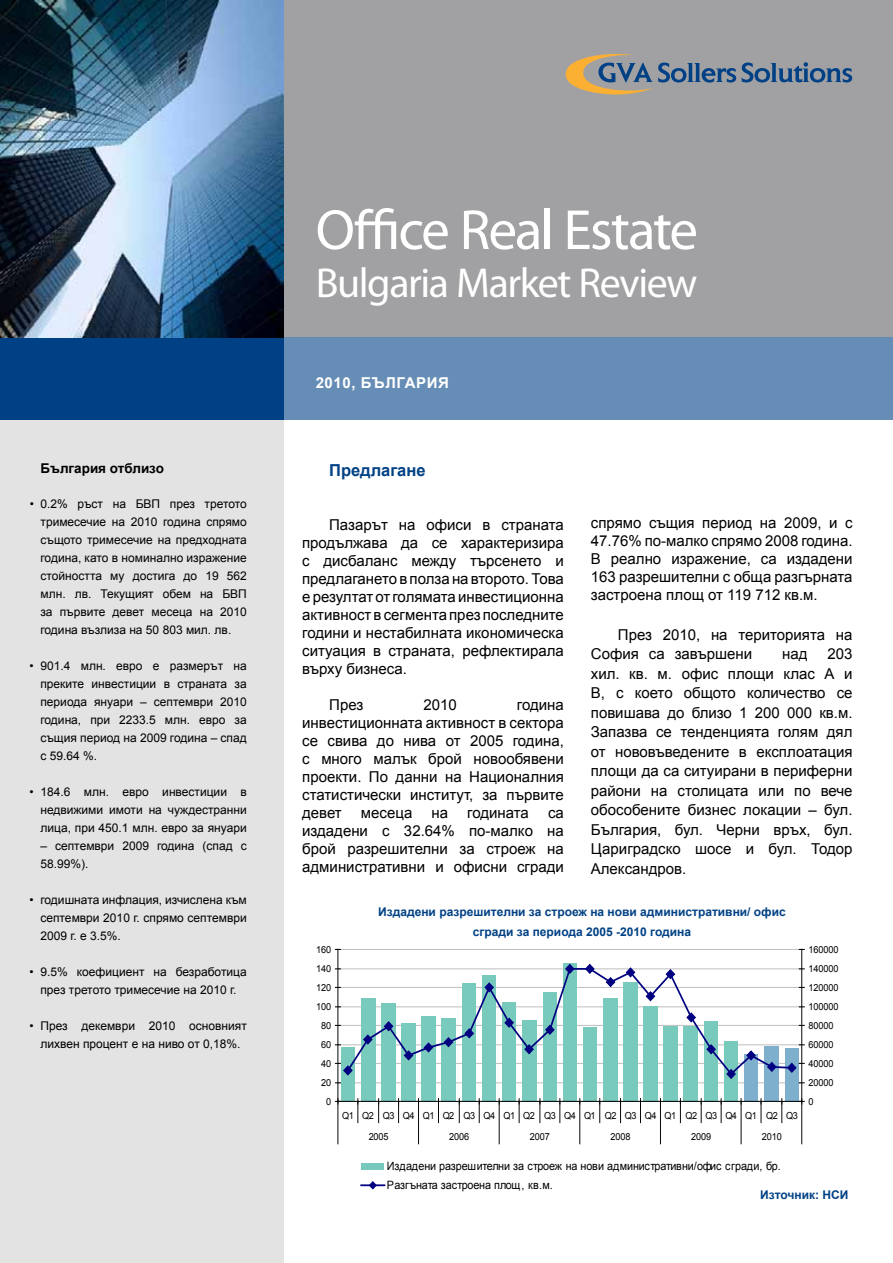
<style>
.page{position:relative;width:893px;height:1263px;background:#fff}
.page>*{position:absolute;margin:0;border:0;box-sizing:border-box;transform-origin:0 0}
.t1{font:57px "Myriad Pro";letter-spacing:-.035em;color:#fff}
.t2{font:42px "Myriad Pro";letter-spacing:-.035em;color:#fff}
.t3{font:700 16.5px "Arial";color:#004185}
.t4{font:15px/18px "Arial";color:#000003;text-align:justify}
.t5{font:700 15px "Arial";letter-spacing:.04em;color:#fff}
.t6{font:700 13.5px "Arial";color:#000}
.t7{font:12px/18px "Arial";color:#000;text-align:justify}
.t8{font:700 12px/19.5px "Arial";color:#004185;text-align:center}
.t9{font:11.55px/18.6px "Arial";letter-spacing:-.02em;color:#000;scale:.94 1}
.t10{font:9.75px "Arial";letter-spacing:-.01em;color:#000;scale:.94 1}
.t11{font:9.75px/21.1px "Arial";letter-spacing:-.05em;color:#000;scale:.94 1}
</style>
<div class="page">
<div style="left:100px;top:0;width:793px;height:352px;background:#a1a1a4"></div>
<div style="left:0;top:338px;width:893px;height:82px;background:#668db6"></div>
<div style="left:0;top:350px;width:284px;height:913px;background:#e3e3e4"></div>
<div style="left:0;top:338px;width:284px;height:82px;background:#004185"></div>
<svg style="left:566px;top:54px;width:286px;height:41px"></svg>
<img style="left:0;top:0;width:283px;height:338px">
<hr style="left:338px;top:1082px;width:464px;height:1px;background:#c0c0c0">
<hr style="left:338px;top:1063px;width:464px;height:1px;background:#c0c0c0">
<hr style="left:338px;top:1044px;width:464px;height:1px;background:#c0c0c0">
<hr style="left:338px;top:1025px;width:464px;height:1px;background:#c0c0c0">
<hr style="left:338px;top:1006px;width:464px;height:1px;background:#c0c0c0">
<hr style="left:338px;top:987px;width:464px;height:1px;background:#c0c0c0">
<hr style="left:338px;top:949px;width:464px;height:1px;background:#c0c0c0">
<img style="left:341px;top:1076px;width:14px;height:25px">
<img style="left:361px;top:1076px;width:14px;height:25px">
<img style="left:382px;top:1076px;width:13px;height:25px">
<img style="left:402px;top:1076px;width:13px;height:25px">
<img style="left:422px;top:1076px;width:13px;height:25px">
<img style="left:442px;top:1076px;width:14px;height:25px">
<img style="left:463px;top:1076px;width:13px;height:25px">
<img style="left:483px;top:1076px;width:13px;height:25px">
<img style="left:502px;top:1076px;width:14px;height:25px">
<img style="left:522px;top:1076px;width:15px;height:25px">
<img style="left:543px;top:1076px;width:13px;height:25px">
<img style="left:563px;top:963px;width:13px;height:138px">
<img style="left:583px;top:1027px;width:13px;height:74px">
<img style="left:603px;top:1083px;width:14px;height:18px">
<img style="left:624px;top:1083px;width:13px;height:18px">
<img style="left:644px;top:1083px;width:13px;height:18px">
<img style="left:664px;top:1083px;width:13px;height:18px">
<img style="left:684px;top:1083px;width:14px;height:18px">
<img style="left:704px;top:1083px;width:14px;height:18px">
<img style="left:724px;top:1083px;width:14px;height:18px">
<hr style="left:338px;top:949px;width:1px;height:152px;background:#000">
<hr style="left:338px;top:1101px;width:464px;height:1px;background:#000">
<svg style="left:335px;top:1099px;width:5px;height:5px"></svg>
<hr style="left:801px;top:949px;width:1px;height:152px;background:#000">
<hr style="left:570px;top:968px;width:20px;height:2px;background:#000080">
<svg style="left:335px;top:963px;width:240px;height:113px"></svg>
<svg style="left:584px;top:963px;width:220px;height:120px"></svg>
<svg style="left:358px;top:1099px;width:1px;height:23px"></svg>
<svg style="left:378px;top:1099px;width:1px;height:23px"></svg>
<svg style="left:398px;top:1099px;width:1px;height:23px"></svg>
<svg style="left:438px;top:1099px;width:1px;height:23px"></svg>
<svg style="left:459px;top:1099px;width:1px;height:23px"></svg>
<svg style="left:479px;top:1099px;width:1px;height:23px"></svg>
<svg style="left:519px;top:1099px;width:1px;height:23px"></svg>
<svg style="left:540px;top:1099px;width:1px;height:23px"></svg>
<svg style="left:560px;top:1099px;width:1px;height:23px"></svg>
<svg style="left:599px;top:1099px;width:1px;height:23px"></svg>
<svg style="left:620px;top:1099px;width:1px;height:23px"></svg>
<svg style="left:640px;top:1099px;width:1px;height:23px"></svg>
<svg style="left:680px;top:1099px;width:1px;height:23px"></svg>
<svg style="left:701px;top:1099px;width:1px;height:23px"></svg>
<svg style="left:721px;top:1099px;width:1px;height:23px"></svg>
<svg style="left:761px;top:1099px;width:1px;height:23px"></svg>
<svg style="left:782px;top:1099px;width:1px;height:23px"></svg>
<hr style="left:338px;top:1101px;width:1px;height:43px;background:#000">
<hr style="left:801px;top:1101px;width:1px;height:43px;background:#000">
<hr style="left:418px;top:1101px;width:1px;height:43px;background:#000">
<hr style="left:499px;top:1101px;width:1px;height:43px;background:#000">
<hr style="left:580px;top:1101px;width:1px;height:43px;background:#000">
<hr style="left:660px;top:1101px;width:1px;height:43px;background:#000">
<hr style="left:741px;top:1101px;width:1px;height:43px;background:#000">
<hr style="left:361px;top:1184px;width:23px;height:2px;background:#000080">
<svg style="left:368px;top:1181px;width:9px;height:9px"></svg>
<p class="t6" style="left:40px;top:460px;width:125px">България отблизо</p>
<p class="t7" style="left:40px;top:495px;width:208px;text-indent:-11px">• 0.2% ръст на БВП през третото тримесечие на 2010 година спрямо същото тримесечие на предходната година, като в номинално изражение стойността му достига до 19 562 млн. лв. Текущият обем на БВП за първите девет месеца на 2010 година възлиза на 50 803 мил. лв.</p>
<p class="t7" style="left:40px;top:657px;width:208px;text-indent:-11px">• 901.4 млн. евро е размерът на преките инвестиции в страната за периода януари – септември 2010 година, при 2233.5 млн. евро за същия период на 2009 година – спад с 59.64 %.</p>
<p class="t7" style="left:40px;top:783px;width:208px;text-indent:-11px">• 184.6 млн. евро инвестиции в недвижими имоти на чуждестранни лица, при 450.1 млн. евро за януари</p>
<p class="t7" style="left:40px;top:837px;width:208px">– септември 2009 година (спад с<br>58.99%).</p>
<p class="t7" style="left:40px;top:891px;width:208px;text-indent:-11px">• годишната инфлация, изчислена към септември 2010 г. спрямо септември 2009 г. е 3.5%.</p>
<p class="t7" style="left:30px;top:963px;width:219px;text-align:center">• 9.5% коефициент на безработица през третото тримесечие на 2010 г.</p>
<p class="t7" style="left:30px;top:1017px;width:219px;text-align:center">• През декември 2010 основният лихвен процент е на ниво от 0,18%.</p>
<h1 class="t1" style="left:316px;top:195px;width:384px">Office Real Estate</h1>
<h2 class="t2" style="left:316px;top:257px;width:383px">Bulgaria Market Review</h2>
<p class="t5" style="left:316px;top:372px;width:135px">2010, БЪЛГАРИЯ</p>
<p class="t3" style="left:329px;top:459px;width:98px">Предлагане</p>
<p class="t4" style="left:302px;top:515px;width:263px;text-indent:27px">Пазарът на офиси в страната продължава да се характеризира с дисбаланс между търсенето и предлагането в полза на второто.Това е резултат от голямата инвестиционна активност в сегмента през последните години и нестабилната икономическа ситуация в страната, рефлектирала върху бизнеса.</p>
<p class="t4" style="left:329px;top:695px;width:36px">През</p>
<p class="t4" style="left:423px;top:695px;width:35px">2010</p>
<p class="t4" style="left:302px;top:695px;width:263px;text-indent:215px">година инвестиционната активност в сектора се свива до нива от 2005 година, с много малък брой новообявени проекти. По данни на Националния статистически институт, за първите девет</p>
<p class="t4" style="left:302px;top:803px;width:263px;text-indent:246px">са издадени с 32.64% по-малко на брой разрешителни за строеж на административни и офисни сгради</p>
<p class="t4" style="left:361px;top:803px;width:53px">месеца</p>
<p class="t4" style="left:432px;top:803px;width:18px">на</p>
<p class="t4" style="left:467px;top:803px;width:63px">годината</p>
<p class="t4" style="left:591px;top:514px;width:263px">спрямо същия период на 2009, и с 47.76% по-малко спрямо 2008 година.<br>В реално изражение, са издадени 163 разрешителни с обща разгърната застроена площ от 119 712 кв.м.</p>
<p class="t4" style="left:591px;top:625px;width:263px;line-height:19.5px;text-indent:27px">През 2010, на територията на<br>София са завършени</p>
<p class="t4" style="left:591px;top:644px;width:263px;line-height:19.5px;text-indent:237px">203 хил. кв. м. офис площи клас А и В, с което общото количество се повишава до близо 1 200 000 кв.м.<br>Запазва се тенденцията голям дял от нововъведените в експлоатация площи да са ситуирани в периферни райони на столицата или по вече обособените бизнес локации – бул.<br>България, бул. Черни връх, бул.<br>Цариградско шосе и бул. Тодор Александров.</p>
<p class="t4" style="left:782px;top:645px;width:27px">над</p>
<p class="t8" style="left:378px;top:903px;width:409px">Издадени разрешителни за строеж на нови административни/ офис сгради за периода 2005 -2010 година</p>
<p class="t10" style="left:316px;top:943px;width:18px">160</p>
<p class="t10" style="left:808px;top:943px;width:33px">160000</p>
<p class="t10" style="left:316px;top:962px;width:18px">140</p>
<p class="t10" style="left:808px;top:962px;width:33px">140000</p>
<p class="t10" style="left:316px;top:981px;width:18px">120</p>
<p class="t10" style="left:808px;top:981px;width:33px">120000</p>
<p class="t10" style="left:316px;top:1000px;width:18px">100</p>
<p class="t10" style="left:808px;top:1000px;width:33px">100000</p>
<p class="t10" style="left:321px;top:1019px;width:12px">80</p>
<p class="t10" style="left:808px;top:1019px;width:28px">80000</p>
<p class="t10" style="left:321px;top:1038px;width:12px">60</p>
<p class="t10" style="left:808px;top:1038px;width:28px">60000</p>
<p class="t10" style="left:321px;top:1057px;width:12px">40</p>
<p class="t10" style="left:808px;top:1057px;width:28px">40000</p>
<p class="t10" style="left:321px;top:1076px;width:12px">20</p>
<p class="t10" style="left:808px;top:1076px;width:28px">20000</p>
<p class="t10" style="left:326px;top:1095px;width:7px">0</p>
<p class="t10" style="left:808px;top:1095px;width:7px">0</p>
<p class="t11" style="left:369px;top:1105px;width:458px;text-indent:-27px">Q1 Q2 Q3 Q4 Q1 Q2 Q3 Q4 Q1 Q2 Q3 Q4 Q1 Q2 Q3 Q4 Q1 Q2 Q3 Q4 Q1 Q2 Q3<br>2005</p>
<p class="t10" style="left:449px;top:1130px;width:23px">2006</p>
<p class="t10" style="left:530px;top:1130px;width:23px">2007</p>
<p class="t10" style="left:611px;top:1130px;width:23px">2008</p>
<p class="t10" style="left:691px;top:1130px;width:23px">2009</p>
<p class="t10" style="left:762px;top:1130px;width:23px">2010</p>
<p class="t9" style="left:387px;top:1157px;width:420px">Издадени разрешителни за строеж на нови административни/офис сгради, бр.<br>Разгъната застроена площ, кв.м.</p>
<p class="t8" style="left:760px;top:1185px;width:90px">Източник: НСИ</p>
</div>
